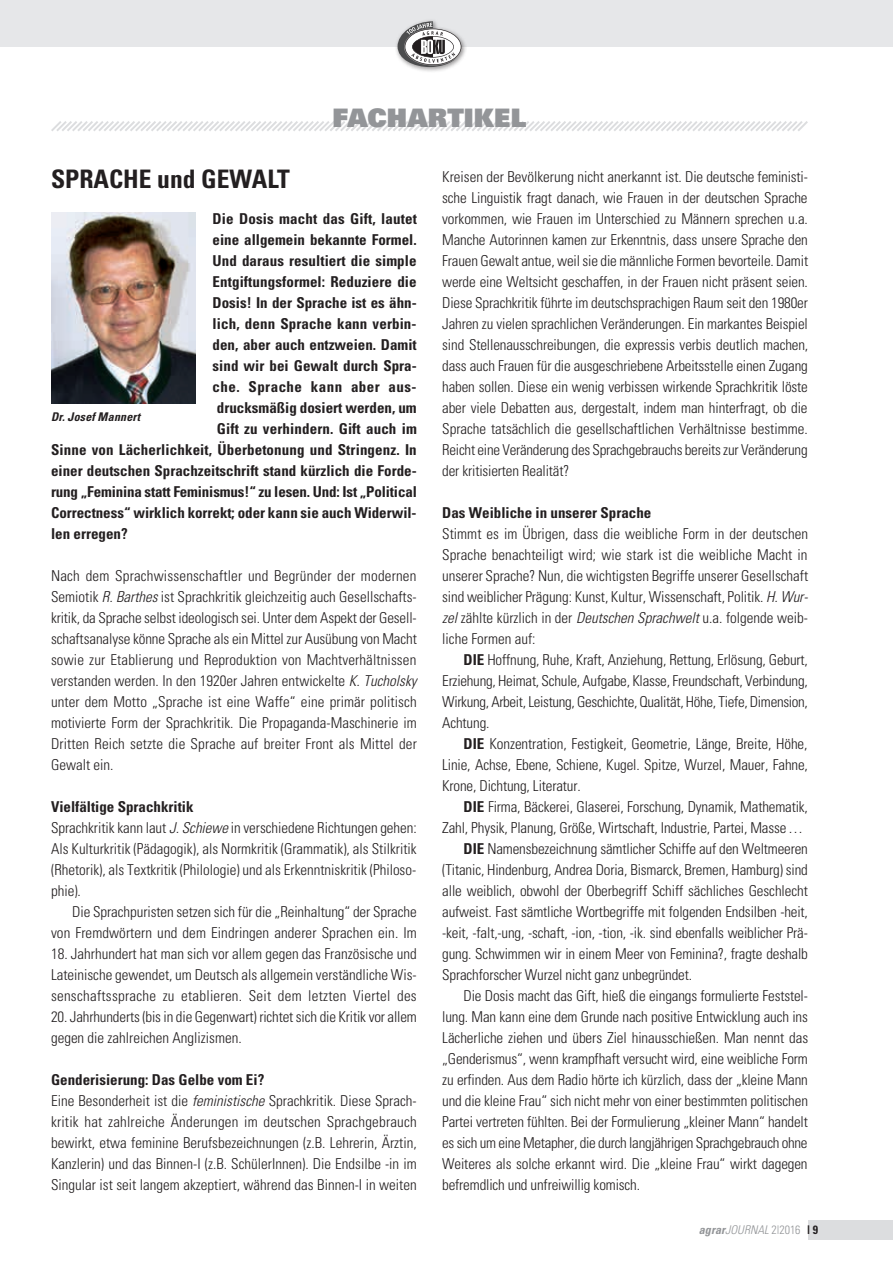
<style>
.page{position:relative;width:893px;height:1263px;background:#fff}
.page>*{position:absolute;margin:0;border:0;box-sizing:border-box;transform-origin:0 0}
.t1{font:700 condensed 25.5px "Univers";color:#231f20}
.t2{font:900 25.5px "Univers";letter-spacing:.005em;color:#939598}
.t3{font:300 condensed 15px/21px "Univers";letter-spacing:-.01em;color:#231f20;text-align:justify}
.t4{font:700 condensed 15px "Univers";color:#231f20}
.t5{font:700 condensed 15px "Univers";letter-spacing:.03em;color:#231f20}
.t6{font:italic 300 condensed 12px "Univers";letter-spacing:.005em;color:#939598}
.t7{font:italic 700 condensed 12px "Univers";letter-spacing:.015em;color:#231f20}
.s1{font-style:italic}
.s2{font-weight:700}
.s3{font-style:normal}
.s4{font-weight:700;font-style:normal;color:#231f20}
</style>
<div class="page">
<div style="left:0;top:0;width:893px;height:47px;background:#e6e7e9"></div>
<div style="left:394px;top:18px;width:73px;height:55px;background:#231f20;opacity:.5"></div>
<svg style="left:398px;top:21px;width:63px;height:46px"></svg>
<div style="left:808px;top:1220px;width:85px;height:19px;background:#dcdddf"></div>
<svg style="left:51px;top:121px;width:757px;height:10px"></svg>
<img style="left:51px;top:213px;width:145px;height:191px">
<h1 class="t2" style="left:333px;top:101px;width:195px">FACHARTIKEL</h1>
<h1 class="t1" style="left:51px;top:163px;width:240px">SPRACHE und GEWALT</h1>
<p class="t4" style="left:213px;top:209px;width:206px">Die Dosis macht das Gift, lautet</p>
<p class="t4" style="left:213px;top:230px;width:206px">eine allgemein bekannte Formel.</p>
<p class="t4" style="left:213px;top:251px;width:205px">Und daraus resultiert die simple</p>
<p class="t4" style="left:213px;top:272px;width:206px">Entgiftungsformel: Reduziere die</p>
<p class="t4" style="left:213px;top:293px;width:206px">Dosis! In der Sprache ist es ähn-</p>
<p class="t4" style="left:213px;top:314px;width:205px">lich, denn Sprache kann verbin-</p>
<p class="t4" style="left:213px;top:335px;width:206px">den, aber auch entzweien. Damit</p>
<p class="t4" style="left:213px;top:356px;width:206px">sind wir bei Gewalt durch Spra-</p>
<p class="t5" style="left:213px;top:377px;width:206px">che. Sprache kann aber aus-</p>
<p class="t4" style="left:217px;top:398px;width:201px">drucksmäßig dosiert werden, um</p>
<p class="t4" style="left:217px;top:419px;width:201px">Gift zu verhindern. Gift auch im</p>
<p class="t4" style="left:51px;top:440px;width:367px">Sinne von Lächerlichkeit, Überbetonung und Stringenz. In</p>
<p class="t4" style="left:51px;top:461px;width:367px">einer deutschen Sprachzeitschrift stand kürzlich die Forde-</p>
<p class="t4" style="left:51px;top:482px;width:367px">rung „Feminina statt Feminismus!“ zu lesen. Und: Ist „Political</p>
<p class="t4" style="left:51px;top:503px;width:367px">Correctness“ wirklich korrekt; oder kann sie auch Widerwil-</p>
<p class="t4" style="left:51px;top:524px;width:78px">len erregen?</p>
<p class="t3" style="left:51px;top:565px;width:367px">Nach dem Sprachwissenschaftler und Begründer der modernen Semiotik <span class="s1">R. Barthes</span> ist Sprachkritik gleichzeitig auch Gesellschafts&shy;kritik, da Sprache selbst ideologisch sei. Unter dem Aspekt der Gesell&shy;schaftsanalyse könne Sprache als ein Mittel zur Ausübung von Macht sowie zur Etablierung und Reproduktion von Machtverhältnissen verstanden werden. In den 1920er Jahren entwickelte <span class="s1">K. Tucholsky </span>unter dem Motto „Sprache ist eine Waffe“ eine primär politisch motivierte Form der Sprachkritik. Die Propaganda-Maschinerie im Dritten Reich setzte die Sprache auf breiter Front als Mittel der Gewalt ein.</p>
<p class="t3" style="left:51px;top:796px;width:367px;text-align:left"><span class="s2">Vielfältige Sprachkritik<br></span>Sprachkritik kann laut <span class="s1">J. Schiewe</span> in verschiedene Richtungen gehen:<br>Als Kulturkritik (Pädagogik), als Normkritik (Grammatik), als Stilkritik (Rhetorik), als Textkritik (Philologie) und als Erkenntniskritik (Philoso&shy;phie).</p>
<p class="t3" style="left:51px;top:901px;width:367px;text-align:right">Die Sprachpuristen setzen sich für die „Reinhaltung“ der Sprache von Fremdwörtern und dem Eindringen anderer Sprachen ein. Im</p>
<p class="t3" style="left:51px;top:943px;width:367px">18. Jahrhundert hat man sich vor allem gegen das Französische und Lateinische gewendet, um Deutsch als allgemein verständliche Wis&shy;senschaftssprache zu etablieren. Seit dem letzten Viertel des</p>
<p class="t3" style="left:51px;top:1006px;width:367px">20. Jahrhunderts (bis in die Gegenwart) richtet sich die Kritik vor allem gegen die zahlreichen Anglizismen.</p>
<p class="t3" style="left:51px;top:1069px;width:367px;text-align:left"><span class="s2">Genderisierung: Das Gelbe vom Ei?<br></span>Eine Besonderheit ist die <span class="s1">feministische</span> Sprachkritik. Diese Sprach&shy;kritik hat zahlreiche Änderungen im deutschen Sprachgebrauch bewirkt, etwa feminine Berufsbezeichnungen (z.B. Lehrerin, Ärztin, Kanzlerin) und das Binnen-I (z.B. SchülerInnen). Die Endsilbe -in im Singular ist seit langem akzeptiert, während das Binnen-I in weiten</p>
<p class="t7" style="left:51px;top:409px;width:91px">Dr. Josef Mannert</p>
<p class="t3" style="left:442px;top:166px;width:367px">Kreisen der Bevölkerung nicht anerkannt ist. Die deutsche feministi&shy;sche Linguistik fragt danach, wie Frauen in der deutschen Sprache vorkommen, wie Frauen im Unterschied zu Männern sprechen u.a.<br>Manche Autorinnen kamen zur Erkenntnis, dass unsere Sprache den Frauen Gewalt antue, weil sie die männliche Formen bevorteile. Damit werde eine Weltsicht geschaffen, in der Frauen nicht präsent seien.<br>Diese Sprachkritik führte im deutschsprachigen Raum seit den 1980er Jahren zu vielen sprachlichen Veränderungen. Ein markantes Beispiel sind Stellenausschreibungen, die expressis verbis deutlich machen, dass auch Frauen für die ausgeschriebene Arbeitsstelle einen Zugang haben sollen. Diese ein wenig verbissen wirkende Sprachkritik löste aber viele Debatten aus, dergestalt, indem man hinterfragt, ob die Sprache tatsächlich die gesellschaftlichen Verhältnisse bestimme.<br>Reicht eine Veränderung des Sprachgebrauchs bereits zur Veränderung der kritisierten Realität?</p>
<p class="t4" style="left:442px;top:503px;width:211px">Das Weibliche in unserer Sprache</p>
<p class="t3" style="left:442px;top:523px;width:367px">Stimmt es im Übrigen, dass die weibliche Form in der deutschen Sprache benachteiligt wird; wie stark ist die weibliche Macht in unserer Sprache? Nun, die wichtigsten Begriffe unserer Gesellschaft sind weiblicher Prägung: Kunst, Kultur, Wissenschaft, Politik. <span class="s1">H. Wur&shy;zel</span> zählte kürzlich in der <span class="s1">Deutschen Sprachwelt</span> u.a. folgende weib&shy;liche Formen auf:</p>
<p class="t3" style="left:442px;top:649px;width:367px;text-indent:21px"><span class="s2">DIE</span> Hoffnung, Ruhe, Kraft, Anziehung, Rettung, Erlösung, Geburt, Erziehung, Heimat, Schule, Aufgabe, Klasse, Freundschaft, Verbindung, Wirkung, Arbeit, Leistung, Geschichte, Qualität, Höhe, Tiefe, Dimension, Achtung.</p>
<p class="t3" style="left:442px;top:733px;width:367px;text-indent:21px"><span class="s2">DIE</span> Konzentration, Festigkeit, Geometrie, Länge, Breite, Höhe, Linie, Achse, Ebene, Schiene, Kugel. Spitze, Wurzel, Mauer, Fahne, Krone, Dichtung, Literatur.</p>
<p class="t3" style="left:463px;top:796px;width:346px"><span class="s2">DIE</span> Firma, Bäckerei, Glaserei, Forschung, Dynamik, Mathematik,</p>
<p class="t3" style="left:442px;top:817px;width:362px">Zahl, Physik, Planung, Größe, Wirtschaft, Industrie, Partei, Masse…</p>
<p class="t3" style="left:463px;top:838px;width:346px"><span class="s2">DIE</span> Namensbezeichnung sämtlicher Schiffe auf den Weltmeeren</p>
<p class="t3" style="left:442px;top:859px;width:367px">(Titanic, Hindenburg, Andrea Doria, Bismarck, Bremen, Hamburg) sind</p>
<p class="t3" style="left:442px;top:880px;width:367px">alle weiblich, obwohl der Oberbegriff Schiff sächliches Geschlecht</p>
<p class="t3" style="left:442px;top:901px;width:367px">aufweist. Fast sämtliche Wortbegriffe mit folgenden Endsilben -heit,</p>
<p class="t3" style="left:442px;top:922px;width:367px">-keit, -falt,-ung, -schaft, -ion, -tion, -ik. sind ebenfalls weiblicher Prä-</p>
<p class="t3" style="left:442px;top:943px;width:367px">gung. Schwimmen wir in einem Meer von Feminina?, fragte deshalb</p>
<p class="t3" style="left:442px;top:964px;width:251px">Sprachforscher Wurzel nicht ganz unbegründet.</p>
<p class="t3" style="left:463px;top:985px;width:346px">Die Dosis macht das Gift, hieß die eingangs formulierte Feststel-</p>
<p class="t3" style="left:442px;top:1006px;width:367px">lung. Man kann eine dem Grunde nach positive Entwicklung auch ins</p>
<p class="t3" style="left:442px;top:1027px;width:368px">Lächerliche ziehen und übers Ziel hinausschießen. Man nennt das</p>
<p class="t3" style="left:442px;top:1048px;width:367px">„Genderismus“, wenn krampfhaft versucht wird, eine weibliche Form</p>
<p class="t3" style="left:442px;top:1069px;width:367px">zu erfinden. Aus dem Radio hörte ich kürzlich, dass der „kleine Mann</p>
<p class="t3" style="left:442px;top:1090px;width:367px">und die kleine Frau“ sich nicht mehr von einer bestimmten politischen</p>
<p class="t3" style="left:442px;top:1111px;width:367px">Partei vertreten fühlten. Bei der Formulierung „kleiner Mann“ handelt</p>
<p class="t3" style="left:442px;top:1132px;width:367px">es sich um eine Metapher, die durch langjährigen Sprachgebrauch ohne</p>
<p class="t3" style="left:442px;top:1153px;width:367px">Weiteres als solche erkannt wird. Die „kleine Frau“ wirkt dagegen</p>
<p class="t3" style="left:442px;top:1174px;width:199px">befremdlich und unfreiwillig komisch.</p>
<p class="t6" style="left:699px;top:1222px;width:121px"><span class="s2">agrar</span>JOURNAL <span class="s3">2|2016</span> <span class="s4">| 9</span></p>
</div>
